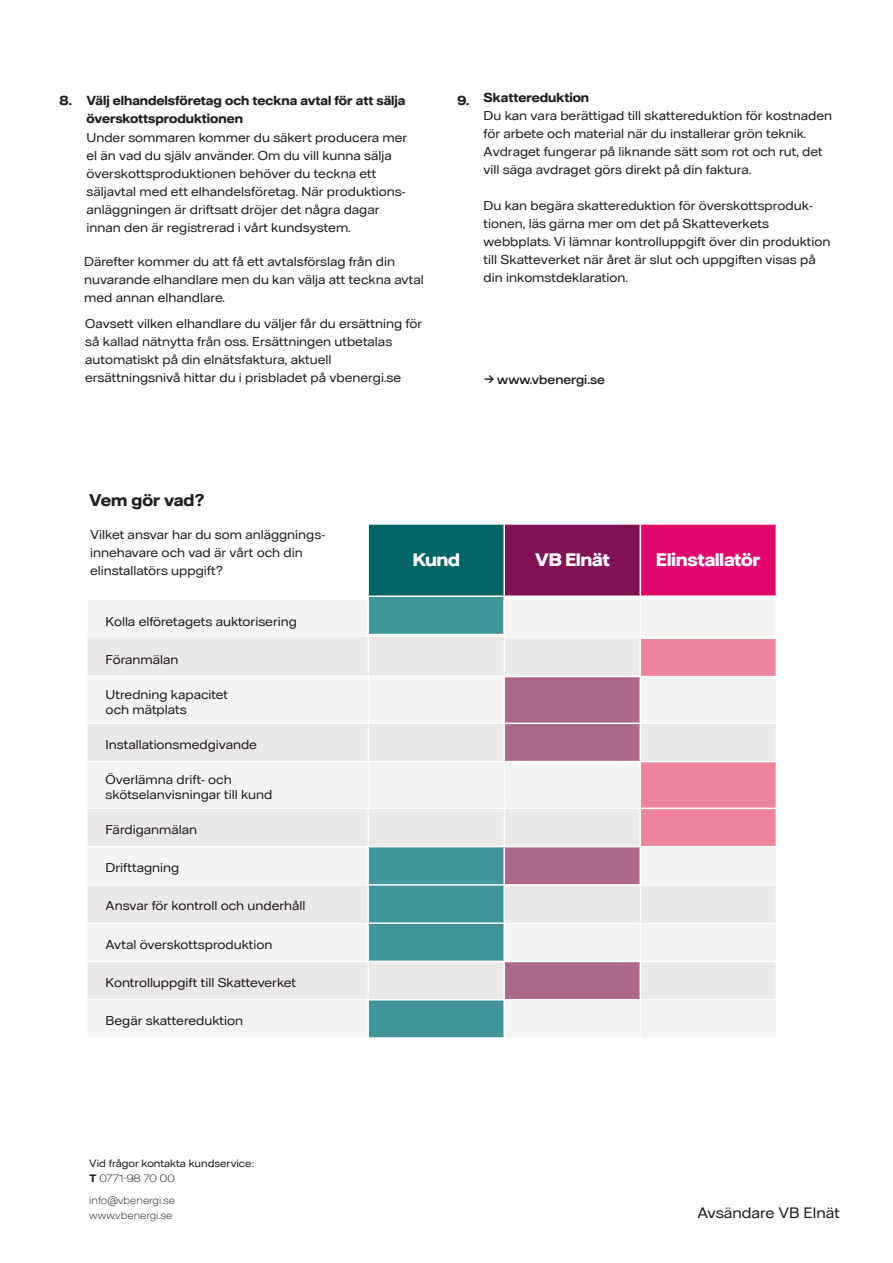
<style>
.page{position:relative;width:893px;height:1263px;background:#fff}
.page>*{position:absolute;margin:0;border:0;box-sizing:border-box;transform-origin:0 0}
.t1{font:700 18px "Vattenfall Hall Display";color:#fff}
.t2{font:700 16.5px "Vattenfall Hall";color:#231f20}
.t3{font:15px "Vattenfall Hall";color:#231f20}
.t4{font:12.75px/18px "Vattenfall Hall";color:#231f20}
.t5{font:700 12.75px/18px "Vattenfall Hall";color:#231f20}
.t6{font:500 12.75px "Vattenfall Hall";color:#231f20}
.t7{font:10.5px/15px "Vattenfall Hall";color:#231f20}
.t8{font:300 10.5px/15px "Vattenfall Hall";color:#231f20}
.s1{font-weight:700}
.s2{font-weight:300}
</style>
<div class="page">
<div style="left:368px;top:524px;width:136px;height:72px;background:#006567"></div>
<div style="left:504px;top:524px;width:136px;height:72px;background:#811255"></div>
<div style="left:640px;top:524px;width:136px;height:72px;background:#e4056c"></div>
<svg style="left:88px;top:1000px;width:687px;height:37px;fill:#f4f4f3"></svg>
<svg style="left:88px;top:600px;width:688px;height:399px"></svg>
<hr style="left:367px;top:523px;width:137px;height:2px;background:#fff">
<hr style="left:367px;top:525px;width:2px;height:70px;background:#fff">
<hr style="left:504px;top:523px;width:136px;height:2px;background:#fff">
<hr style="left:503px;top:525px;width:2px;height:70px;background:#fff">
<hr style="left:640px;top:523px;width:137px;height:2px;background:#fff">
<hr style="left:640px;top:525px;width:1px;height:70px;background:#fff">
<hr style="left:640px;top:600px;width:1px;height:37px;background:#fff">
<hr style="left:368px;top:639px;width:1px;height:37px;background:#fff">
<hr style="left:505px;top:638px;width:135px;height:1px;background:#fff">
<hr style="left:504px;top:639px;width:1px;height:37px;background:#fff">
<hr style="left:88px;top:676px;width:280px;height:1px;background:#fff">
<hr style="left:368px;top:676px;width:135px;height:1px;background:#fff">
<hr style="left:368px;top:677px;width:1px;height:46px;background:#fff">
<hr style="left:88px;top:723px;width:280px;height:1px;background:#fff">
<hr style="left:368px;top:723px;width:135px;height:1px;background:#fff">
<hr style="left:368px;top:724px;width:1px;height:37px;background:#fff">
<hr style="left:641px;top:723px;width:135px;height:1px;background:#fff">
<hr style="left:88px;top:761px;width:280px;height:1px;background:#fff">
<hr style="left:368px;top:761px;width:135px;height:1px;background:#fff">
<hr style="left:368px;top:762px;width:1px;height:46px;background:#fff">
<hr style="left:504px;top:762px;width:1px;height:46px;background:#fff">
<hr style="left:88px;top:808px;width:280px;height:1px;background:#fff">
<hr style="left:368px;top:808px;width:136px;height:1px;background:#fff">
<hr style="left:368px;top:809px;width:1px;height:37px;background:#fff">
<hr style="left:504px;top:808px;width:136px;height:1px;background:#fff">
<hr style="left:504px;top:809px;width:1px;height:37px;background:#fff">
<hr style="left:88px;top:846px;width:279px;height:1px;background:#fff">
<hr style="left:88px;top:884px;width:279px;height:1px;background:#fff">
<hr style="left:641px;top:884px;width:135px;height:1px;background:#fff">
<hr style="left:640px;top:886px;width:1px;height:37px;background:#fff">
<hr style="left:88px;top:923px;width:279px;height:1px;background:#fff">
<hr style="left:505px;top:923px;width:135px;height:1px;background:#fff">
<hr style="left:640px;top:923px;width:136px;height:1px;background:#fff">
<hr style="left:640px;top:923px;width:1px;height:38px;background:#fff">
<hr style="left:88px;top:961px;width:279px;height:1px;background:#fff">
<hr style="left:368px;top:962px;width:1px;height:37px;background:#fff">
<hr style="left:641px;top:961px;width:135px;height:1px;background:#fff">
<hr style="left:640px;top:1000px;width:1px;height:37px;background:#fff">
<hr style="left:504px;top:595px;width:136px;height:2px;background:#fff">
<hr style="left:640px;top:595px;width:137px;height:2px;background:#fff">
<hr style="left:368px;top:595px;width:136px;height:2px;background:#fff">
<hr style="left:367px;top:597px;width:2px;height:37px;background:#fff">
<hr style="left:503px;top:597px;width:2px;height:37px;background:#fff">
<hr style="left:367px;top:634px;width:138px;height:1px;background:#fff">
<hr style="left:367px;top:601px;width:2px;height:36px;background:#fff">
<hr style="left:503px;top:601px;width:2px;height:36px;background:#fff">
<hr style="left:367px;top:636px;width:138px;height:1px;background:#fff">
<hr style="left:367px;top:1000px;width:2px;height:37px;background:#fff">
<hr style="left:503px;top:1000px;width:2px;height:37px;background:#fff">
<hr style="left:367px;top:846px;width:137px;height:1px;background:#fff">
<hr style="left:367px;top:847px;width:2px;height:37px;background:#fff">
<hr style="left:367px;top:884px;width:137px;height:2px;background:#fff">
<hr style="left:367px;top:886px;width:2px;height:36px;background:#fff">
<hr style="left:503px;top:886px;width:2px;height:36px;background:#fff">
<hr style="left:367px;top:922px;width:138px;height:2px;background:#fff">
<hr style="left:367px;top:924px;width:2px;height:37px;background:#fff">
<hr style="left:503px;top:924px;width:2px;height:37px;background:#fff">
<hr style="left:367px;top:961px;width:137px;height:1px;background:#fff">
<hr style="left:503px;top:676px;width:137px;height:1px;background:#fff">
<hr style="left:503px;top:677px;width:2px;height:45px;background:#fff">
<hr style="left:640px;top:677px;width:1px;height:45px;background:#fff">
<hr style="left:503px;top:722px;width:138px;height:2px;background:#fff">
<hr style="left:503px;top:724px;width:2px;height:37px;background:#fff">
<hr style="left:640px;top:724px;width:1px;height:37px;background:#fff">
<hr style="left:503px;top:761px;width:137px;height:1px;background:#fff">
<hr style="left:504px;top:846px;width:136px;height:1px;background:#fff">
<hr style="left:503px;top:847px;width:2px;height:37px;background:#fff">
<hr style="left:640px;top:847px;width:1px;height:37px;background:#fff">
<hr style="left:504px;top:884px;width:137px;height:2px;background:#fff">
<hr style="left:504px;top:961px;width:137px;height:1px;background:#fff">
<hr style="left:503px;top:962px;width:2px;height:37px;background:#fff">
<hr style="left:640px;top:962px;width:1px;height:37px;background:#fff">
<hr style="left:640px;top:637px;width:137px;height:2px;background:#fff">
<hr style="left:640px;top:639px;width:1px;height:37px;background:#fff">
<hr style="left:640px;top:676px;width:137px;height:1px;background:#fff">
<hr style="left:640px;top:761px;width:137px;height:1px;background:#fff">
<hr style="left:640px;top:762px;width:1px;height:46px;background:#fff">
<hr style="left:640px;top:808px;width:137px;height:1px;background:#fff">
<hr style="left:640px;top:809px;width:1px;height:37px;background:#fff">
<hr style="left:640px;top:846px;width:137px;height:1px;background:#fff">
<p class="t5" style="left:87px;top:92px;width:320px;text-indent:-27px">8. Välj elhandelsföretag och teckna avtal för att sälja överskottsproduktionen</p>
<p class="t4" style="left:87px;top:128px;width:322px">Under sommaren kommer du säkert producera mer el än vad du själv använder. Om du vill kunna sälja överskottsproduktionen behöver du teckna ett säljavtal med ett elhandelsföretag. När produktions&shy;anläggningen är driftsatt dröjer det några dagar innan den är registrerad i vårt kundsystem.</p>
<p class="t4" style="left:84px;top:252px;width:341px">Därefter kommer du att få ett avtalsförslag från din nuvarande elhandlare men du kan välja att teckna avtal med annan elhandlare.</p>
<p class="t4" style="left:85px;top:314px;width:339px">Oavsett vilken elhandlare du väljer får du ersättning för så kallad nätnytta från oss. Ersättningen utbetalas automatiskt på din elnätsfaktura, aktuell ersättningsnivå hittar du i prisbladet på vbenergi.se</p>
<p class="t5" style="left:457px;top:88px;width:133px">9. Skattereduktion</p>
<p class="t4" style="left:484px;top:106px;width:350px">Du kan vara berättigad till skattereduktion för kostnaden för arbete och material när du installerar grön teknik.<br>Avdraget fungerar på liknande sätt som rot och rut, det vill säga avdraget görs direkt på din faktura.</p>
<p class="t4" style="left:484px;top:196px;width:348px">Du kan begära skattereduktion för överskottsproduk&shy;tionen, läs gärna mer om det på Skatteverkets webbplats. Vi lämnar kontrolluppgift över din produktion till Skatteverket när året är slut och uppgiften visas på din inkomstdeklaration.</p>
<p class="t6" style="left:484px;top:372px;width:122px">→ www.vbenergi.se</p>
<p class="t2" style="left:89px;top:490px;width:117px">Vem gör vad?</p>
<p class="t4" style="left:90px;top:525px;width:237px">Vilket ansvar har du som anläggnings&shy;innehavare och vad är vårt och din elinstallatörs uppgift?</p>
<p class="t4" style="left:106px;top:612px;width:193px">Kolla elföretagets auktorisering</p>
<p class="t4" style="left:106px;top:650px;width:74px">Föranmälan</p>
<p class="t4" style="left:106px;top:686px;width:124px;line-height:15.3px">Utredning kapacitet och mätplats</p>
<p class="t4" style="left:106px;top:735px;width:153px">Installationsmedgivande</p>
<p class="t4" style="left:106px;top:771px;width:168px;line-height:15.3px">Överlämna drift- och skötselanvisningar till kund</p>
<p class="t4" style="left:106px;top:820px;width:93px">Färdiganmälan</p>
<p class="t4" style="left:106px;top:858px;width:75px">Drifttagning</p>
<p class="t4" style="left:106px;top:897px;width:201px">Ansvar för kontroll och underhåll</p>
<p class="t4" style="left:106px;top:935px;width:168px">Avtal överskottsproduktion</p>
<p class="t4" style="left:106px;top:973px;width:192px">Kontrolluppgift till Skatteverket</p>
<p class="t4" style="left:106px;top:1011px;width:139px">Begär skattereduktion</p>
<p class="t7" style="left:89px;top:1155px;width:167px">Vid frågor kontakta kundservice:<br><span class="s1">T</span> <span class="s2">0771-98 70 00</span></p>
<p class="t8" style="left:89px;top:1193px;width:87px">info@vbenergi.se www.vbenergi.se</p>
<h1 class="t1" style="left:413px;top:549px;width:49px">Kund</h1>
<h1 class="t1" style="left:535px;top:549px;width:76px">VB Elnät</h1>
<h1 class="t1" style="left:656px;top:549px;width:106px">Elinstallatör</h1>
<p class="t3" style="left:697px;top:1204px;width:144px">Avsändare VB Elnät</p>
</div>
